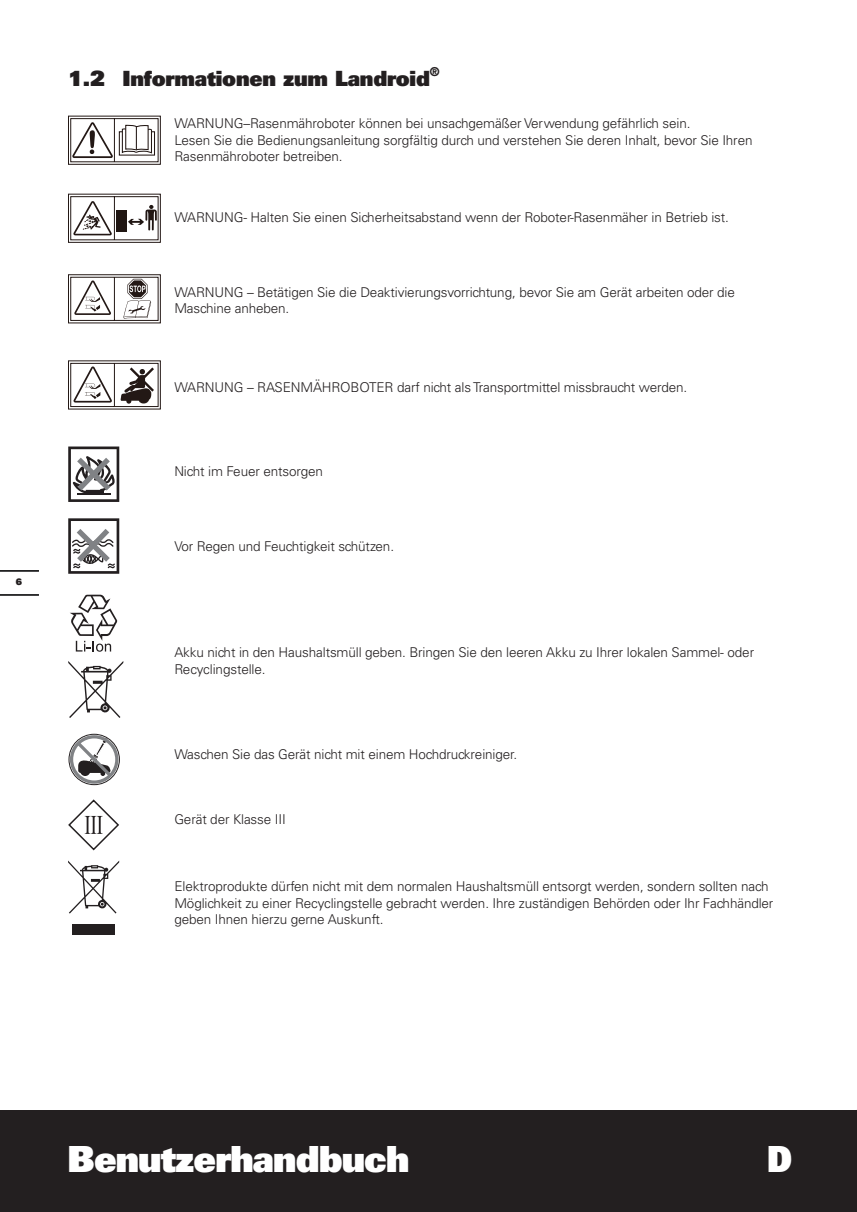
<style>
.page{position:relative;width:857px;height:1212px;background:#fff}
.page>*{position:absolute;margin:0;border:0;box-sizing:border-box;transform-origin:0 0}
.t1{font:900 36px "Univers";letter-spacing:-.025em;color:#fff}
.t2{font:900 36px "Univers";letter-spacing:-.025em;color:#fff;scale:.87 1}
.t3{font:900 21px "Univers";letter-spacing:-.01em;color:#231f20}
.t4{font:300 13.5px/16.5px "Univers";letter-spacing:-.01em;color:#231f20}
.t5{font:900 12.3px "Univers";color:#231f20}
.t6{font:900 9px "Univers";color:#231f20}
</style>
<div class="page">
<div style="left:0;top:1110px;width:857px;height:102px;background:#231f20"></div>
<hr style="left:0;top:594px;width:38px;height:2px;background:#000">
<hr style="left:0;top:570px;width:38px;height:2px;background:#000">
<svg style="left:68px;top:446px;width:51px;height:56px"></svg>
<svg style="left:68px;top:518px;width:51px;height:56px"></svg>
<svg style="left:68px;top:661px;width:55px;height:57px"></svg>
<svg style="left:70px;top:594px;width:48px;height:58px"></svg>
<div style="left:69px;top:734px;width:51px;height:51px;border:1px solid #231f20;border-radius:50%"></div>
<svg style="left:70px;top:735px;width:48px;height:49px"></svg>
<svg style="left:68px;top:860px;width:51px;height:53px"></svg>
<div style="left:72px;top:924px;width:43px;height:11px;background:#231f20"></div>
<svg style="left:68px;top:799px;width:51px;height:52px"></svg>
<svg style="left:68px;top:115px;width:93px;height:50px"></svg>
<svg style="left:68px;top:193px;width:93px;height:50px"></svg>
<svg style="left:68px;top:360px;width:93px;height:50px"></svg>
<svg style="left:68px;top:274px;width:93px;height:50px"></svg>
<p class="t6" style="left:16px;top:579px;width:8px">6</p>
<h2 class="t3" style="left:68px;top:71px;width:363px">1.2 Informationen zum Landroid</h2>
<p class="t5" style="left:430px;top:67px;width:11px">®</p>
<p class="t4" style="left:174px;top:117px;width:580px">WARNUNG–Rasenmähroboter können bei unsachgemäßer Verwendung gefährlich sein.<br>Lesen Sie die Bedienungsanleitung sorgfältig durch und verstehen Sie deren Inhalt, bevor Sie Ihren<br>Rasenmähroboter betreiben.</p>
<p class="t4" style="left:174px;top:210px;width:556px">WARNUNG- Halten Sie einen Sicherheitsabstand wenn der Roboter-Rasenmäher in Betrieb ist.</p>
<p class="t4" style="left:174px;top:285px;width:562px">WARNUNG – Betätigen Sie die Deaktivierungsvorrichtung, bevor Sie am Gerät arbeiten oder die<br>Maschine anheben.</p>
<p class="t4" style="left:174px;top:380px;width:514px">WARNUNG – RASENMÄHROBOTER darf nicht als Transportmittel missbraucht werden.</p>
<p class="t4" style="left:174px;top:464px;width:150px">Nicht im Feuer entsorgen</p>
<p class="t4" style="left:174px;top:539px;width:221px">Vor Regen und Feuchtigkeit schützen.</p>
<p class="t4" style="left:174px;top:645px;width:581px">Akku nicht in den Haushaltsmüll geben. Bringen Sie den leeren Akku zu Ihrer lokalen Sammel- oder<br>Recyclingstelle.</p>
<p class="t4" style="left:174px;top:747px;width:344px">Waschen Sie das Gerät nicht mit einem Hochdruckreiniger.</p>
<p class="t4" style="left:174px;top:812px;width:113px">Gerät der Klasse III</p>
<p class="t4" style="left:174px;top:879px;width:600px">Elektroprodukte dürfen nicht mit dem normalen Haushaltsmüll entsorgt werden, sondern sollten nach<br>Möglichkeit zu einer Recyclingstelle gebracht werden. Ihre zuständigen Behörden oder Ihr Fachhändler geben Ihnen hierzu gerne Auskunft.</p>
<h1 class="t1" style="left:68px;top:1146px;width:343px">Benutzerhandbuch</h1>
<h1 class="t2" style="left:767px;top:1146px;width:30px">D</h1>
</div>
